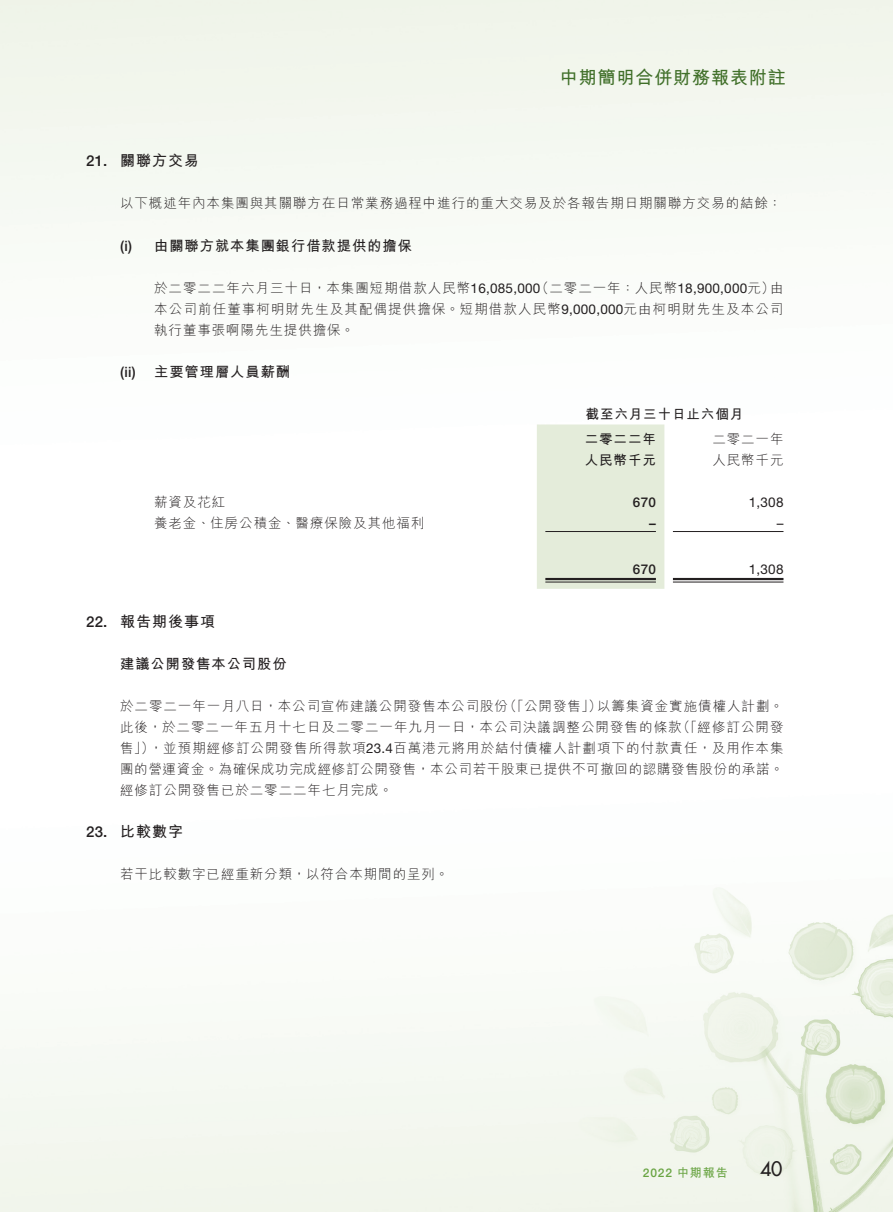
<style>
.page{position:relative;width:893px;height:1212px;background:#fff}
.page>*{position:absolute;margin:0;border:0;box-sizing:border-box;transform-origin:0 0}
.t1{font:500 19.5px "Futura Std";color:#231f20}
.t2{font:700 18px "M Hei HK";letter-spacing:.05em;color:#406f29}
.t3{font:700 15px "M Hei HK";letter-spacing:.07em;color:#231f20}
.t4{font:500 15px "Helvetica Neue LT Std";color:#231f20}
.t5{font:700 14.25px "M Hei HK";letter-spacing:.07em;color:#231f20}
.t6{font:500 14.25px "Helvetica Neue LT Std";color:#231f20}
.t7{font:300 13.5px/21px "M Hei HK";letter-spacing:.07em;color:#231f20}
.t8{font:300 13.5px/21px "M Hei HK";letter-spacing:.05em;color:#231f20}
.t9{font:700 13.5px "M Hei HK";letter-spacing:.07em;color:#231f20}
.t10{font:13.5px "Helvetica Neue LT Std";letter-spacing:.02em;color:#231f20}
.t11{font:500 13.5px "Helvetica Neue LT Std";letter-spacing:.02em;color:#231f20}
.t12{font:500 12px "Helvetica Neue LT Std";color:#69a442}
.s1{font-family:"Helvetica Neue LT Std";font-weight:400}
.s2{font-family:"M Hei HK";font-weight:700}
</style>
<div class="page">
<img style="left:0;top:0;width:893px;height:1212px">
<div style="left:537px;top:424px;width:127px;height:165px;background:#e4ecda"></div>
<hr style="left:545px;top:531px;width:111px;height:1px;background:#231f20">
<hr style="left:673px;top:531px;width:110px;height:1px;background:#231f20">
<hr style="left:545px;top:578px;width:111px;height:2px;background:#231f20">
<hr style="left:545px;top:582px;width:111px;height:1px;background:#231f20">
<hr style="left:673px;top:578px;width:110px;height:2px;background:#231f20">
<hr style="left:673px;top:582px;width:110px;height:1px;background:#231f20">
<h2 class="t2" style="left:560px;top:64px;width:227px">中期簡明合併財務報表附註</h2>
<p class="t4" style="left:86px;top:152px;width:23px">21.</p>
<p class="t3" style="left:120px;top:150px;width:81px">關聯方交易</p>
<p class="t7" style="left:120px;top:193px;width:663px">以下概述年內本集團與其關聯方在日常業務過程中進行的重大交易及於各報告期日期關聯方交易的結餘：</p>
<p class="t5" style="left:154px;top:235px;width:259px">由關聯方就本集團銀行借款提供的擔保</p>
<p class="t6" style="left:120px;top:237px;width:13px">) i(</p>
<p class="t6" style="left:120px;top:363px;width:17px">i i( )</p>
<p class="t7" style="left:536px;top:277px;width:241px">（二零二一年：人民幣<span class="s1">18,900,000</span>元）</p>
<p class="t7" style="left:154px;top:277px;width:631px">於二零二二年六月三十日，本集團短期借款人民幣<span class="s1">16,085,000<br></span>本公司前任董事柯明財先生及其配偶提供擔保。短期借款人民幣<span class="s1">9,000,000</span>元由柯明財先生及本公司執行董事張啊陽先生提供擔保。</p>
<p class="t5" style="left:154px;top:361px;width:138px">主要管理層人員薪酬</p>
<p class="t7" style="left:770px;top:277px;width:15px">由</p>
<p class="t9" style="left:586px;top:404px;width:159px">截至六月三十日止六個月</p>
<p class="t7" style="left:712px;top:428px;width:73px">二零二一年</p>
<p class="t9" style="left:585px;top:429px;width:73px">二零二二年</p>
<p class="t7" style="left:154px;top:491px;width:73px">薪資及花紅</p>
<p class="t7" style="left:154px;top:512px;width:272px">養老金、住房公積金、醫療保險及其他福利</p>
<p class="t9" style="left:585px;top:450px;width:73px">人民幣千元</p>
<p class="t7" style="left:712px;top:449px;width:73px">人民幣千元</p>
<p class="t11" style="left:633px;top:494px;width:25px">670</p>
<p class="t10" style="left:749px;top:494px;width:36px">1,308</p>
<p class="t11" style="left:649px;top:515px;width:8px">–</p>
<p class="t10" style="left:777px;top:515px;width:8px">–</p>
<p class="t11" style="left:633px;top:561px;width:25px">670</p>
<p class="t10" style="left:749px;top:561px;width:36px">1,308</p>
<p class="t4" style="left:86px;top:613px;width:23px">22.</p>
<p class="t4" style="left:86px;top:823px;width:23px">23.</p>
<p class="t3" style="left:120px;top:611px;width:97px">報告期後事項</p>
<p class="t5" style="left:120px;top:654px;width:168px">建議公開發售本公司股份</p>
<p class="t7" style="left:503px;top:696px;width:100px">（「公開發售」）</p>
<p class="t7" style="left:597px;top:696px;width:188px">以籌集資金實施債權人計劃。</p>
<p class="t7" style="left:120px;top:696px;width:389px">於二零二一年一月八日，本公司宣佈建議公開發售本公司股份</p>
<p class="t7" style="left:677px;top:717px;width:108px">（「經修訂公開發</p>
<p class="t7" style="left:150px;top:717px;width:635px;text-indent:-29px">此後，於二零二一年五月十七日及二零二一年九月一日，本公司決議調整公開發售的條款<br>，並預期經修訂公開發售所得款項<span class="s1">23.4</span>百萬港元將用於結付債權人計劃項下的付款責任，及用作本集</p>
<p class="t8" style="left:120px;top:738px;width:665px">售」）<br>團的營運資金。為確保成功完成經修訂公開發售，本公司若干股東已提供不可撤回的認購發售股份的承諾。經修訂公開發售已於二零二二年七月完成。</p>
<p class="t3" style="left:120px;top:821px;width:65px">比較數字</p>
<p class="t7" style="left:120px;top:864px;width:330px">若干比較數字已經重新分類，以符合本期間的呈列。</p>
<p class="t12" style="left:643px;top:1165px;width:86px">2022 <span class="s2">中期報告</span></p>
<h1 class="t1" style="left:760px;top:1157px;width:24px">40</h1>
</div>
